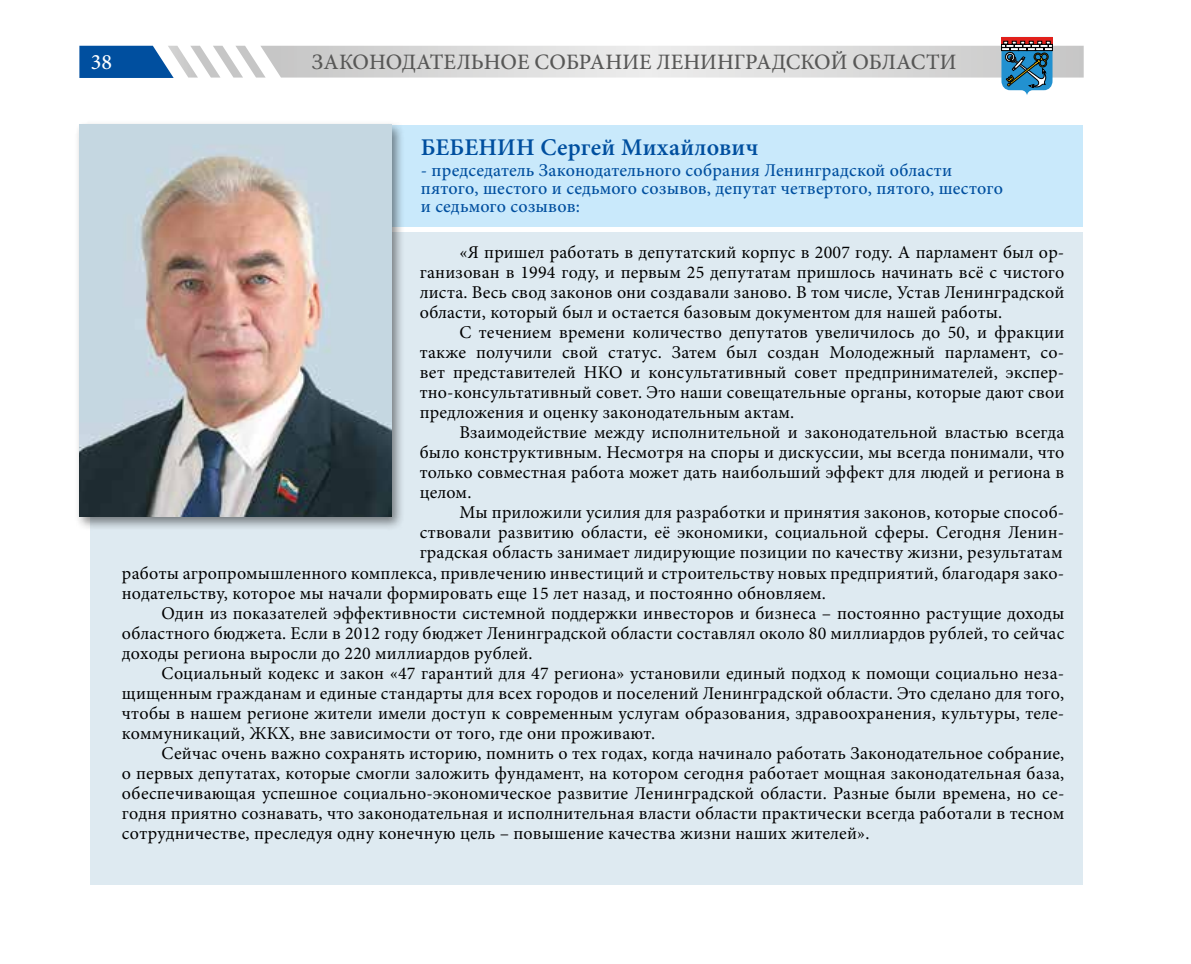
<style>
.page{position:relative;width:1191px;height:964px;background:#fff}
.page>*{position:absolute;margin:0;border:0;box-sizing:border-box;transform-origin:0 0}
.t1{font:600 24px "Minion Pro";letter-spacing:.01em;color:#004f9f}
.t2{font:500 22px "Minion Pro";color:#575756}
.t3{font:500 22px "Minion Pro";color:#fff}
.t4{font:18px/20px "Minion Pro";letter-spacing:.01em;color:#000;text-align:justify}
.t5{font:500 18px/18px "Minion Pro";letter-spacing:.01em;color:#004f9f}
</style>
<div class="page">
<svg style="left:79px;top:37px;width:1004px;height:58px"></svg>
<div style="left:91px;top:125px;width:992px;height:101px;background:#c9e9fb"></div>
<div style="left:91px;top:232px;width:992px;height:652px;background:#deeaf1"></div>
<div style="left:74px;top:121px;width:331px;height:410px;background:#000;opacity:.48"></div>
<img style="left:79px;top:125px;width:312px;height:391px">
<p class="t3" style="left:91px;top:47px;width:23px">38</p>
<p class="t2" style="left:312px;top:47px;width:646px">ЗАКОНОДАТЕЛЬНОЕ СОБРАНИЕ ЛЕНИНГРАДСКОЙ ОБЛАСТИ</p>
<h1 class="t1" style="left:421px;top:131px;width:339px">БЕБЕНИН Сергей Михайлович</h1>
<p class="t5" style="left:421px;top:161px;width:584px">- председатель Законодательного собрания Ленинградской области пятого, шестого и седьмого созывов, депутат четвертого, пятого, шестого и седьмого созывов:</p>
<p class="t4" style="left:420px;top:243px;width:646px;text-indent:40px">«Я пришел работать в депутатский корпус в 2007 году. А парламент был ор&shy;ганизован в 1994 году, и первым 25 депутатам пришлось начинать всё с чистого листа. Весь свод законов они создавали заново. В том числе, Устав Ленинградской области, который был и остается базовым документом для нашей работы.</p>
<p class="t4" style="left:420px;top:323px;width:646px;text-indent:40px">С течением времени количество депутатов увеличилось до 50, и фракции также получили свой статус. Затем был создан Молодежный парламент, со&shy;вет представителей НКО и консультативный совет предпринимателей, экспер&shy;тно-консультативный совет. Это наши совещательные органы, которые дают свои предложения и оценку законодательным актам.</p>
<p class="t4" style="left:420px;top:423px;width:646px;text-indent:40px">Взаимодействие между исполнительной и законодательной властью всегда было конструктивным. Несмотря на споры и дискуссии, мы всегда понимали, что только совместная работа может дать наибольший эффект для людей и региона в целом.</p>
<p class="t4" style="left:459px;top:503px;width:606px">Мы приложили усилия для разработки и принятия законов, которые способ-</p>
<p class="t4" style="left:420px;top:523px;width:646px">ствовали развитию области, её экономики, социальной сферы. Сегодня Ленин-</p>
<p class="t4" style="left:420px;top:543px;width:644px">градская область занимает лидирующие позиции по качеству жизни, результатам</p>
<p class="t4" style="left:122px;top:563px;width:944px">работы агропромышленного комплекса, привлечению инвестиций и строительству новых предприятий, благодаря зако-</p>
<p class="t4" style="left:122px;top:583px;width:705px">нодательству, которое мы начали формировать еще 15 лет назад, и постоянно обновляем.</p>
<p class="t4" style="left:162px;top:603px;width:904px">Один из показателей эффективности системной поддержки инвесторов и бизнеса – постоянно растущие доходы</p>
<p class="t4" style="left:122px;top:623px;width:944px">областного бюджета. Если в 2012 году бюджет Ленинградской области составлял около 80 миллиардов рублей, то сейчас</p>
<p class="t4" style="left:122px;top:643px;width:412px">доходы региона выросли до 220 миллиардов рублей.</p>
<p class="t4" style="left:162px;top:663px;width:904px">Социальный кодекс и закон «47 гарантий для 47 региона» установили единый подход к помощи социально неза-</p>
<p class="t4" style="left:122px;top:683px;width:943px">щищенным гражданам и единые стандарты для всех городов и поселений Ленинградской области. Это сделано для того,</p>
<p class="t4" style="left:122px;top:703px;width:944px">чтобы в нашем регионе жители имели доступ к современным услугам образования, здравоохранения, культуры, теле-</p>
<p class="t4" style="left:122px;top:723px;width:534px">коммуникаций, ЖКХ, вне зависимости от того, где они проживают.</p>
<p class="t4" style="left:162px;top:743px;width:904px">Сейчас очень важно сохранять историю, помнить о тех годах, когда начинало работать Законодательное собрание,</p>
<p class="t4" style="left:122px;top:763px;width:944px">о первых депутатах, которые смогли заложить фундамент, на котором сегодня работает мощная законодательная база,</p>
<p class="t4" style="left:122px;top:783px;width:944px">обеспечивающая успешное социально-экономическое развитие Ленинградской области. Разные были времена, но се-</p>
<p class="t4" style="left:122px;top:803px;width:944px">годня приятно сознавать, что законодательная и исполнительная власти области практически всегда работали в тесном</p>
<p class="t4" style="left:122px;top:823px;width:749px">сотрудничестве, преследуя одну конечную цель – повышение качества жизни наших жителей».</p>
</div>
